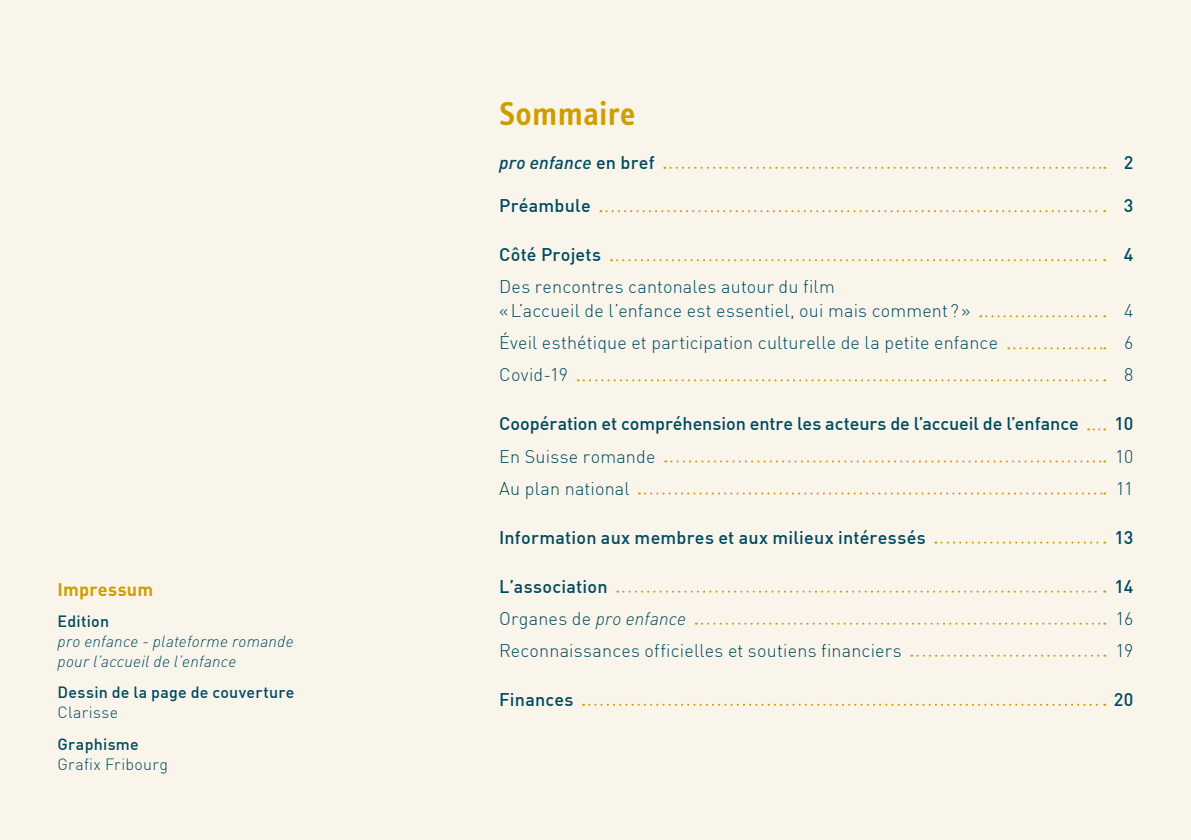
<style>
.page{position:relative;width:1191px;height:840px;background:#fff}
.page>*{position:absolute;margin:0;border:0;box-sizing:border-box;transform-origin:0 0}
.t1{font:34px "Info Text Semibold Tf";letter-spacing:.005em;color:#d09d00}
.t2{font:300 18px/24px "DIN";letter-spacing:.01em;color:#004a60}
.t3{font:500 18px "DIN";letter-spacing:.01em;color:#004a60}
.t4{font:italic 300 18px "DIN";letter-spacing:.01em;color:#004a60}
.t5{font:italic 500 18px "DIN";letter-spacing:.01em;color:#004a60}
.t6{font:700 18px "DIN";letter-spacing:.015em;color:#d09d00}
.t7{font:italic 300 16px/20px "DIN";letter-spacing:.015em;color:#004a60}
.t8{font:500 16px "DIN";letter-spacing:.015em;color:#004a60}
.t9{font:300 16px "DIN";letter-spacing:.02em;color:#004a60}
.s1{font-style:normal}
</style>
<div class="page">
<div style="left:0;top:0;width:1191px;height:839px;background:#faf5ea"></div>
<svg style="left:664px;top:167px;width:441px;height:2px"></svg>
<svg style="left:600px;top:210px;width:505px;height:2px"></svg>
<svg style="left:611px;top:259px;width:494px;height:2px"></svg>
<svg style="left:980px;top:315px;width:125px;height:2px"></svg>
<svg style="left:1008px;top:347px;width:97px;height:2px"></svg>
<svg style="left:577px;top:379px;width:528px;height:2px"></svg>
<svg style="left:1088px;top:428px;width:17px;height:2px"></svg>
<svg style="left:665px;top:460px;width:440px;height:2px"></svg>
<svg style="left:639px;top:492px;width:466px;height:2px"></svg>
<svg style="left:935px;top:541px;width:170px;height:2px"></svg>
<svg style="left:617px;top:590px;width:488px;height:2px"></svg>
<svg style="left:696px;top:622px;width:409px;height:2px"></svg>
<svg style="left:911px;top:654px;width:194px;height:2px"></svg>
<svg style="left:583px;top:703px;width:522px;height:2px"></svg>
<p class="t6" style="left:58px;top:577px;width:97px">Impressum</p>
<p class="t8" style="left:58px;top:610px;width:53px">Edition</p>
<p class="t7" style="left:58px;top:630px;width:238px">pro enfance - plateforme romande pour l’accueil de l’enfance</p>
<p class="t8" style="left:58px;top:682px;width:238px">Dessin de la page de couverture</p>
<p class="t9" style="left:58px;top:702px;width:62px">Clarisse</p>
<p class="t8" style="left:58px;top:733px;width:83px">Graphisme</p>
<p class="t9" style="left:58px;top:753px;width:112px">Grafix Fribourg</p>
<h1 class="t1" style="left:499px;top:94px;width:138px">Sommaire</h1>
<p class="t5" style="left:499px;top:151px;width:157px">pro enfance <span class="s1">en bref</span></p>
<p class="t3" style="left:1123px;top:151px;width:11px">2</p>
<p class="t3" style="left:499px;top:194px;width:93px">Préambule</p>
<p class="t3" style="left:1123px;top:194px;width:11px">3</p>
<p class="t3" style="left:499px;top:243px;width:104px">Côté Projets</p>
<p class="t3" style="left:1123px;top:243px;width:11px">4</p>
<p class="t2" style="left:499px;top:274px;width:473px">Des rencontres cantonales autour du film<br>«L’accueil de l’enfance est essentiel, oui mais comment ?»</p>
<p class="t2" style="left:1124px;top:298px;width:11px">4</p>
<p class="t2" style="left:499px;top:330px;width:500px">Éveil esthétique et participation culturelle de la petite enfance</p>
<p class="t2" style="left:1124px;top:330px;width:11px">6</p>
<p class="t2" style="left:499px;top:362px;width:70px">Covid-19</p>
<p class="t2" style="left:1124px;top:362px;width:11px">8</p>
<p class="t3" style="left:499px;top:412px;width:581px">Coopération et compréhension entre les acteurs de l’accueil de l’enfance</p>
<p class="t3" style="left:1114px;top:412px;width:20px">10</p>
<p class="t2" style="left:499px;top:443px;width:158px">En Suisse romande</p>
<p class="t2" style="left:1115px;top:443px;width:20px">10</p>
<p class="t2" style="left:499px;top:475px;width:132px">Au plan national</p>
<p class="t2" style="left:1116px;top:475px;width:19px">11</p>
<p class="t3" style="left:499px;top:525px;width:428px">Information aux membres et aux milieux intéressés</p>
<p class="t3" style="left:1114px;top:525px;width:20px">13</p>
<p class="t3" style="left:499px;top:574px;width:110px">L’association</p>
<p class="t3" style="left:1114px;top:574px;width:20px">14</p>
<p class="t4" style="left:499px;top:606px;width:189px"><span class="s1">Organes de</span> pro enfance</p>
<p class="t2" style="left:1115px;top:605px;width:19px">16</p>
<p class="t2" style="left:499px;top:637px;width:404px">Reconnaissances officielles et soutiens financiers</p>
<p class="t2" style="left:1115px;top:637px;width:19px">19</p>
<p class="t3" style="left:499px;top:687px;width:76px">Finances</p>
<p class="t3" style="left:1113px;top:687px;width:21px">20</p>
</div>
